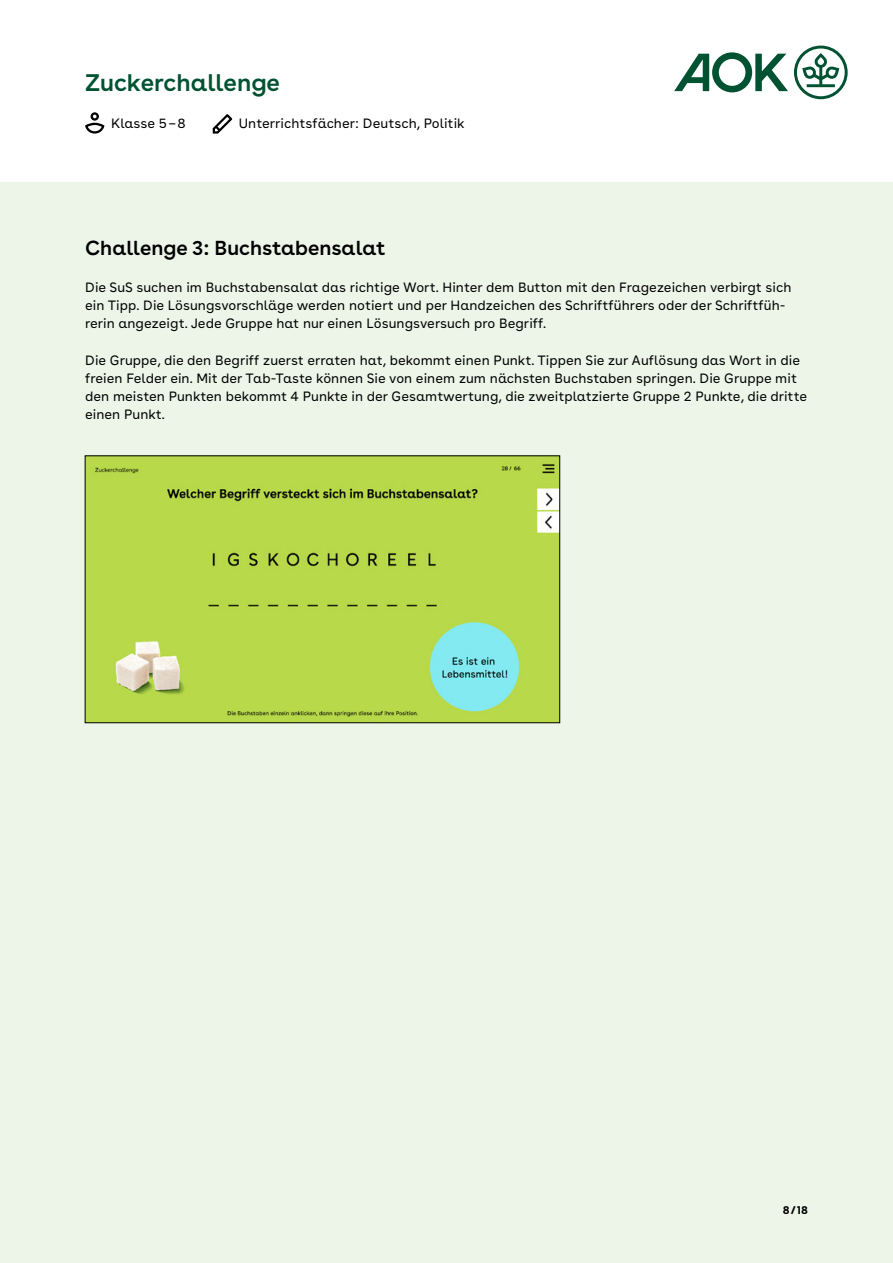
<style>
.page{position:relative;width:893px;height:1263px;background:#fff}
.page>*{position:absolute;margin:0;border:0;box-sizing:border-box;transform-origin:0 0}
.t1{font:600 24px "AOK Buenos Aires";color:#005232}
.t2{font:600 20.25px "AOK Buenos Aires";color:#000}
.t3{font:13.5px/18.3px "AOK Buenos Aires Text";color:#000}
.t4{font:700 11.25px "AOK Buenos Aires Text";color:#000}
</style>
<div class="page">
<div style="left:0;top:182px;width:893px;height:1081px;background:#edf5e9"></div>
<img style="left:87px;top:458px;width:471px;height:263px">
<div style="left:85px;top:456px;width:475px;height:267px;border:1px solid #000"></div>
<svg style="left:674px;top:46px;width:174px;height:53px"></svg>
<svg style="left:85px;top:112px;width:19px;height:22px"></svg>
<svg style="left:213px;top:114px;width:19px;height:20px"></svg>
<h1 class="t1" style="left:85px;top:63px;width:196px">Zuckerchallenge</h1>
<p class="t3" style="left:111px;top:112px;width:76px">Klasse 5–8</p>
<p class="t3" style="left:239px;top:112px;width:227px">Unterrichtsfächer: Deutsch, Politik</p>
<h2 class="t2" style="left:85px;top:231px;width:302px">Challenge 3: Buchstabensalat</h2>
<p class="t3" style="left:85px;top:277px;width:708px">Die SuS suchen im Buchstabensalat das richtige Wort. Hinter dem Button mit den Fragezeichen verbirgt sich ein Tipp. Die Lösungsvorschläge werden notiert und per Handzeichen des Schriftführers oder der Schriftfüh&shy;rerin angezeigt. Jede Gruppe hat nur einen Lösungsversuch pro Begriff.</p>
<p class="t3" style="left:85px;top:349px;width:724px">Die Gruppe, die den Begriff zuerst erraten hat, bekommt einen Punkt. Tippen Sie zur Auflösung das Wort in die freien Felder ein. Mit der Tab-Taste können Sie von einem zum nächsten Buchstaben springen. Die Gruppe mit den meisten Punkten bekommt 4 Punkte in der Gesamtwertung, die zweitplatzierte Gruppe 2 Punkte, die dritte einen Punkt.</p>
<p class="t4" style="left:783px;top:1200px;width:27px">8/18</p>
</div>
